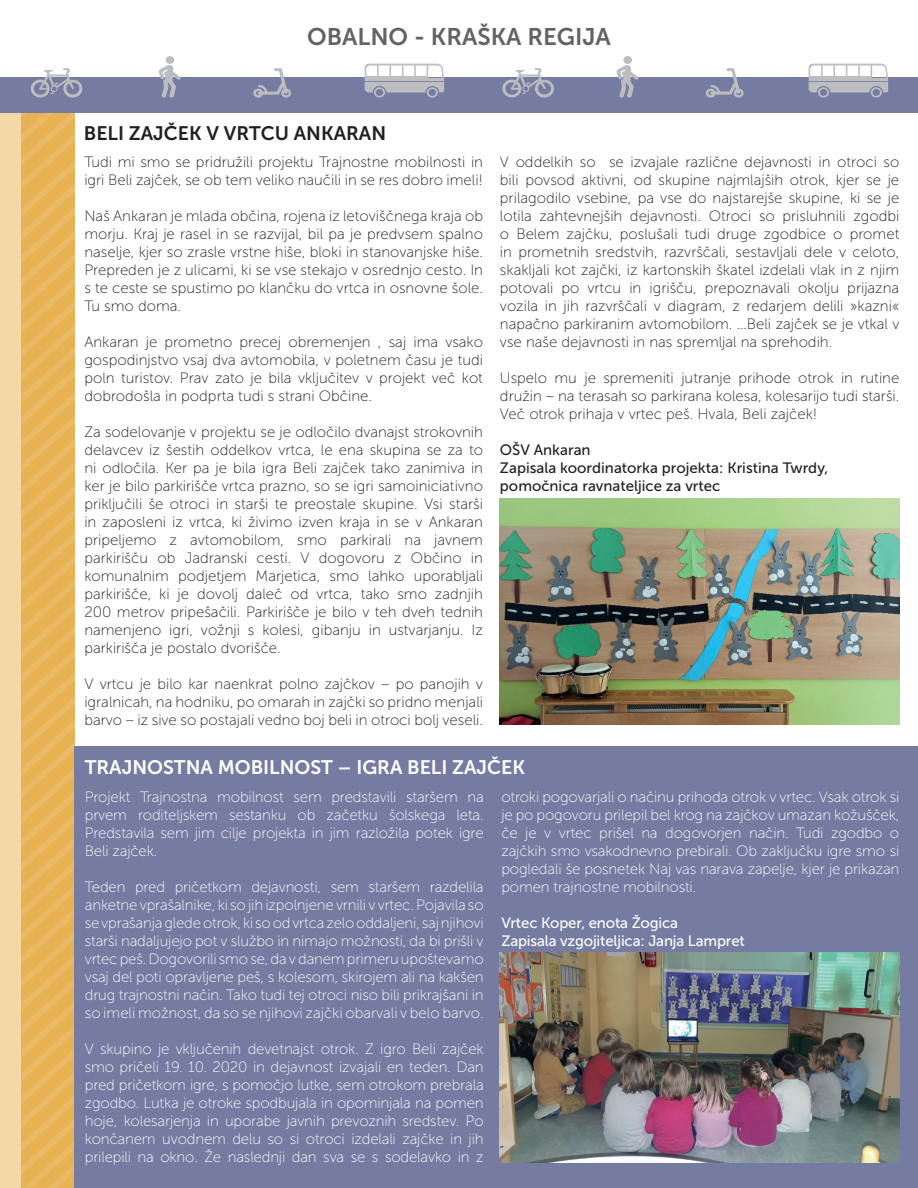
<style>
.page{position:relative;width:918px;height:1188px;background:#fff}
.page>*{position:absolute;margin:0;border:0;box-sizing:border-box;transform-origin:0 0}
.t1{font:24px "Museo Sans 700";color:#636366}
.t2{font:19.5px "Museo Sans 700";color:#fff}
.t3{font:19.5px "Museo Sans 700";color:#231f20}
.t4{font:15px/18px "Museo Sans 100";color:#231f20;text-align:justify}
.t5{font:15px/18px "Museo Sans 100";letter-spacing:-.01em;color:#fff;text-align:justify}
.t6{font:15px/18px "Museo Sans 500";color:#231f20}
.t7{font:15px/18px "Museo Sans 500";letter-spacing:-.01em;color:#fff}
</style>
<div class="page">
<div style="left:0;top:78px;width:21px;height:1110px;background:#f5d8a8"></div>
<div style="left:0;top:78px;width:918px;height:35px;background:#767ba1"></div>
<svg style="left:501px;top:68px;width:54px;height:30px"></svg>
<svg style="left:616px;top:56px;width:22px;height:42px"></svg>
<svg style="left:706px;top:68px;width:38px;height:30px"></svg>
<svg style="left:808px;top:63px;width:81px;height:35px"></svg>
<svg style="left:10px;top:68px;width:92px;height:1120px"></svg>
<svg style="left:158px;top:56px;width:23px;height:42px"></svg>
<svg style="left:253px;top:68px;width:38px;height:30px"></svg>
<svg style="left:364px;top:63px;width:81px;height:35px"></svg>
<div style="left:75px;top:746px;width:843px;height:442px;background:#767ba1"></div>
<img style="left:500px;top:499px;width:399px;height:226px">
<img style="left:500px;top:953px;width:399px;height:209px">
<h1 class="t1" style="left:307px;top:23px;width:305px">OBALNO - KRAŠKA REGIJA</h1>
<h2 class="t3" style="left:84px;top:122px;width:304px">BELI ZAJČEK V VRTCU ANKARAN</h2>
<p class="t4" style="left:84px;top:153px;width:400px">Tudi mi smo se pridružili projektu Trajnostne mobilnosti in igri Beli zajček, se ob tem veliko naučili in se res dobro imeli!</p>
<p class="t4" style="left:84px;top:207px;width:400px">Naš Ankaran je mlada občina, rojena iz letoviščnega kraja ob morju. Kraj je rasel in se razvijal, bil pa je predvsem spalno naselje, kjer so zrasle vrstne hiše, bloki in stanovanjske hiše.<br>Prepreden je z ulicami, ki se vse stekajo v osrednjo cesto. In s te ceste se spustimo po klančku do vrtca in osnovne šole.<br>Tu smo doma.</p>
<p class="t4" style="left:84px;top:333px;width:400px">Ankaran je prometno precej obremenjen , saj ima vsako gospodinjstvo vsaj dva avtomobila, v poletnem času je tudi poln turistov. Prav zato je bila vključitev v projekt več kot dobrodošla in podprta tudi s strani Občine.</p>
<p class="t4" style="left:84px;top:423px;width:400px">Za sodelovanje v projektu se je odločilo dvanajst strokovnih delavcev iz šestih oddelkov vrtca, le ena skupina se za to ni odločila. Ker pa je bila igra Beli zajček tako zanimiva in ker je bilo parkirišče vrtca prazno, so se igri samoiniciativno priključili še otroci in starši te preostale skupine. Vsi starši in zaposleni iz vrtca, ki živimo izven kraja in se v Ankaran pripeljemo z avtomobilom, smo parkirali na javnem parkirišču ob Jadranski cesti. V dogovoru z Občino in komunalnim podjetjem Marjetica, smo lahko uporabljali parkirišče, ki je dovolj daleč od vrtca, tako smo zadnjih 200 metrov pripešačili. Parkirišče je bilo v teh dveh tednih namenjeno igri, vožnji s kolesi, gibanju in ustvarjanju. Iz parkirišča je postalo dvorišče.</p>
<p class="t4" style="left:84px;top:675px;width:400px">V vrtcu je bilo kar naenkrat polno zajčkov – po panojih v igralnicah, na hodniku, po omarah in zajčki so pridno menjali barvo – iz sive so postajali vedno boj beli in otroci bolj veseli.</p>
<p class="t4" style="left:500px;top:153px;width:401px">V oddelkih so se izvajale različne dejavnosti in otroci so bili povsod aktivni, od skupine najmlajših otrok, kjer se je prilagodilo vsebine, pa vse do najstarejše skupine, ki se je lotila zahtevnejših dejavnosti. Otroci so prisluhnili zgodbi o Belem zajčku, poslušali tudi druge zgodbice o promet in prometnih sredstvih, razvrščali, sestavljali dele v celoto, skakljali kot zajčki, iz kartonskih škatel izdelali vlak in z njim potovali po vrtcu in igrišču, prepoznavali okolju prijazna vozila in jih razvrščali v diagram, z redarjem delili »kazni« napačno parkiranim avtomobilom. …Beli zajček se je vtkal v vse naše dejavnosti in nas spremljal na sprehodih.</p>
<p class="t4" style="left:500px;top:369px;width:401px">Uspelo mu je spremeniti jutranje prihode otrok in rutine družin – na terasah so parkirana kolesa, kolesarijo tudi starši.<br>Več otrok prihaja v vrtec peš. Hvala, Beli zajček!</p>
<p class="t6" style="left:500px;top:441px;width:330px">OŠV Ankaran<br>Zapisala koordinatorka projekta: Kristina Twrdy, pomočnica ravnateljice za vrtec</p>
<h2 class="t2" style="left:85px;top:757px;width:442px">TRAJNOSTNA MOBILNOST – IGRA BELI ZAJČEK</h2>
<p class="t5" style="left:85px;top:788px;width:400px">Projekt Trajnostna mobilnost sem predstavili staršem na prvem roditeljskem sestanku ob začetku šolskega leta.<br>Predstavila sem jim cilje projekta in jim razložila potek igre Beli zajček.</p>
<p class="t5" style="left:85px;top:878px;width:400px">Teden pred pričetkom dejavnosti, sem staršem razdelila anketne vprašalnike, ki so jih izpolnjene vrnili v vrtec. Pojavila so se vprašanja glede otrok, ki so od vrtca zelo oddaljeni, saj njihovi starši nadaljujejo pot v službo in nimajo možnosti, da bi prišli v vrtec peš. Dogovorili smo se, da v danem primeru upoštevamo vsaj del poti opravljene peš, s kolesom, skirojem ali na kakšen drug trajnostni način. Tako tudi tej otroci niso bili prikrajšani in so imeli možnost, da so se njihovi zajčki obarvali v belo barvo.</p>
<p class="t5" style="left:85px;top:1040px;width:400px">V skupino je vključenih devetnajst otrok. Z igro Beli zajček smo pričeli 19. 10. 2020 in dejavnost izvajali en teden. Dan pred pričetkom igre, s pomočjo lutke, sem otrokom prebrala zgodbo. Lutka je otroke spodbujala in opominjala na pomen hoje, kolesarjenja in uporabe javnih prevoznih sredstev. Po končanem uvodnem delu so si otroci izdelali zajčke in jih prilepili na okno. Že naslednji dan sva se s sodelavko in z</p>
<p class="t5" style="left:501px;top:788px;width:399px">otroki pogovarjali o načinu prihoda otrok v vrtec. Vsak otrok si je po pogovoru prilepil bel krog na zajčkov umazan kožušček, če je v vrtec prišel na dogovorjen način. Tudi zgodbo o zajčkih smo vsakodnevno prebirali. Ob zaključku igre smo si pogledali še posnetek Naj vas narava zapelje, kjer je prikazan pomen trajnostne mobilnosti.</p>
<p class="t7" style="left:501px;top:914px;width:245px">Vrtec Koper, enota Žogica<br>Zapisala vzgojiteljica: Janja Lampret</p>
</div>
